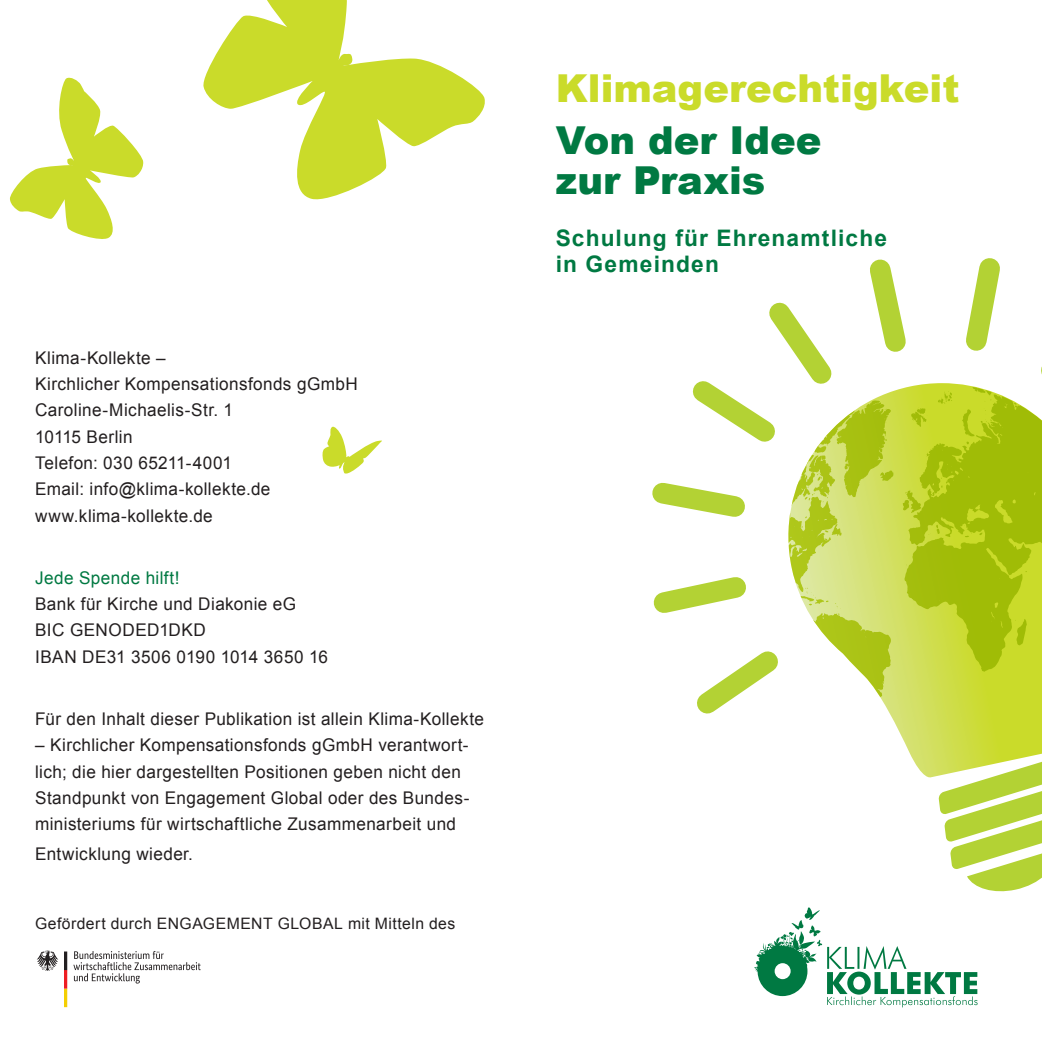
<style>
.page{position:relative;width:1042px;height:1042px;background:#fff}
.page>*{position:absolute;margin:0;border:0;box-sizing:border-box;transform-origin:0 0}
.t1{font:900 38.5px/40.2px "Arial";color:#007942}
.t2{font:900 38.5px "Arial";color:#cadb2a}
.t3{font:700 22.75px/26.2px "Arial";letter-spacing:.05em;color:#007942}
.t4{font:17.5px/26.2px "Arial";letter-spacing:.025em;color:#231f20}
.t5{font:17.5px "Arial";letter-spacing:.025em;color:#007942}
.t6{font:15.75px "Arial";letter-spacing:.025em;color:#231f20}
</style>
<div class="page">
<svg style="left:653px;top:577px;width:93px;height:36px"></svg>
<svg style="left:697px;top:651px;width:77px;height:63px"></svg>
<svg style="left:692px;top:259px;width:214px;height:183px"></svg>
<svg style="left:966px;top:258px;width:34px;height:93px"></svg>
<svg style="left:652px;top:482px;width:93px;height:35px"></svg>
<svg style="left:938px;top:781px;width:104px;height:111px"></svg>
<svg style="left:774px;top:383px;width:268px;height:398px"></svg>
<svg style="left:779px;top:387px;width:263px;height:320px"></svg>
<svg style="left:754px;top:907px;width:223px;height:100px"></svg>
<svg style="left:203px;top:0;width:282px;height:200px"></svg>
<svg style="left:10px;top:77px;width:134px;height:162px"></svg>
<svg style="left:322px;top:426px;width:60px;height:48px"></svg>
<svg style="left:73px;top:951px;width:128px;height:32px"></svg>
<svg style="left:37px;top:950px;width:21px;height:21px"></svg>
<svg style="left:64px;top:951px;width:3px;height:56px"></svg>
<p class="t4" style="left:35px;top:345px;width:324px">Klima-Kollekte –<br>Kirchlicher Kompensationsfonds gGmbH<br>Caroline-Michaelis-Str. 1<br>10115 Berlin<br>Telefon: 030 65211-4001<br>Email: info@klima-kollekte.de www.klima-kollekte.de</p>
<p class="t5" style="left:35px;top:566px;width:146px">Jede Spende hilft!</p>
<p class="t4" style="left:35px;top:591px;width:294px">Bank für Kirche und Diakonie eG<br>BIC GENODED1DKD<br>IBAN DE31 3506 0190 1014 3650 16</p>
<p class="t4" style="left:35px;top:706px;width:450px">Für den Inhalt dieser Publikation ist allein Klima-Kollekte</p>
<p class="t4" style="left:35px;top:732px;width:436px">– Kirchlicher Kompensationsfonds gGmbH verantwort&shy;lich; die hier dargestellten Positionen geben nicht den Standpunkt von Engagement Global oder des Bundes&shy;ministeriums für wirtschaftliche Zusammenarbeit und</p>
<p class="t4" style="left:35px;top:841px;width:159px">Entwicklung wieder.</p>
<p class="t6" style="left:35px;top:913px;width:422px">Gefördert durch ENGAGEMENT GLOBAL mit Mitteln des</p>
<h1 class="t2" style="left:556px;top:60px;width:405px">Klimagerechtigkeit</h1>
<h1 class="t1" style="left:556px;top:119px;width:267px">Von der Idee zur Praxis</h1>
<h2 class="t3" style="left:556px;top:225px;width:333px">Schulung für Ehrenamtliche in Gemeinden</h2>
</div>
